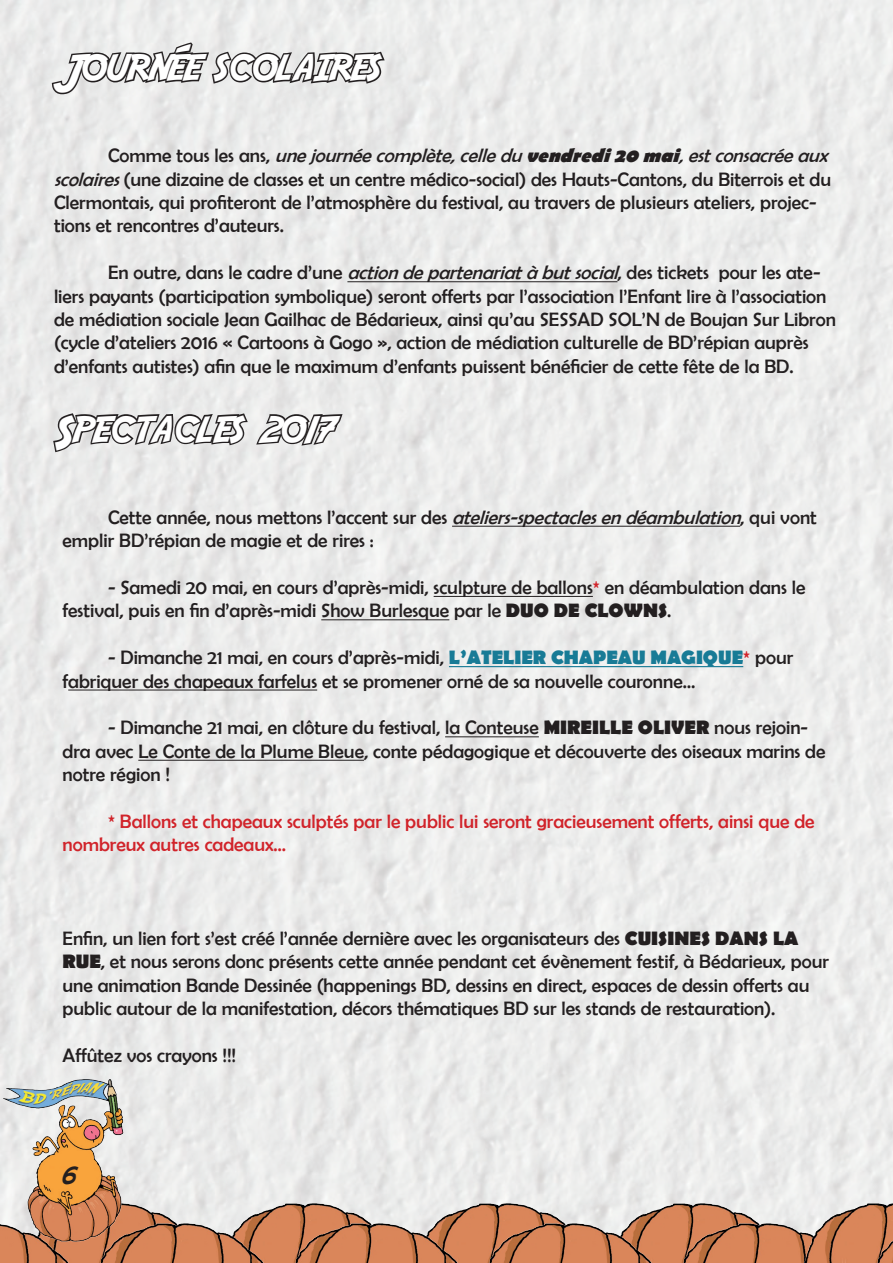
<style>
.page{position:relative;width:893px;height:1263px;background:#fff}
.page>*{position:absolute;margin:0;border:0;box-sizing:border-box;transform-origin:0 0}
.t1{font:45px "Adventure";color:#fff}
.t2{font:30px "Adventure";color:#231f20}
.t3{font:19.5px/23.4px "Berlin Sans FB";color:#231f20}
.t4{font:19.5px/23.4px "Berlin Sans FB";color:#d1232a}
.s1{font-style:italic}
.s2{font-weight:700;font-style:italic}
.s3{color:#d1232a}
.s4{font-weight:700}
.s5{font-weight:700;color:#187b96}
</style>
<div class="page">
<img style="left:125px;top:1201px;width:768px;height:21px">
<img style="left:0;top:1222px;width:893px;height:41px">
<img style="left:0;top:1075px;width:125px;height:167px">
<hr style="left:347px;top:281px;width:270px;height:1px;background:#231f20">
<svg style="left:50px;top:41px;width:337px;height:75px;background:#bebebe"></svg>
<hr style="left:452px;top:526px;width:288px;height:1px;background:#231f20">
<hr style="left:434px;top:596px;width:159px;height:1px;background:#231f20">
<hr style="left:321px;top:619px;width:128px;height:1px;background:#231f20">
<hr style="left:449px;top:666px;width:294px;height:1px;background:#187b96">
<hr style="left:68px;top:689px;width:249px;height:1px;background:#231f20">
<hr style="left:445px;top:736px;width:94px;height:1px;background:#231f20">
<hr style="left:138px;top:760px;width:226px;height:1px;background:#231f20">
<svg style="left:51px;top:411px;width:294px;height:43px;background:#a4a3a3"></svg>
<h1 class="t1" style="left:54px;top:40px;width:327px">JOURNÉE SCOLAIRES</h1>
<p class="t3" style="left:54px;top:144px;width:781px;text-indent:54px">C o m m e t o u s l e s a n s , <span class="s1">unejournéecomplète,celledu</span><span class="s2">vendredi20 mai</span><span class="s1">,estconsacréeaux scolaires</span>(une dizaine de classes et un centre médico-social) des Hauts-Cantons, du Biterrois et du Clermontais, qui profiteront de l’atmosphère du festival, au travers de plusieurs ateliers, projec&shy;tions et rencontres d’auteurs.</p>
<p class="t3" style="left:54px;top:261px;width:783px;text-indent:54px">En outre, dans le cadre d’une <span class="s1">actiondepartenariatàbutsocial</span>, des tickets pour les ate&shy;liers payants (participation symbolique) seront offerts par l’association l’Enfant lire à l’association de médiation sociale Jean Gailhac de Bédarieux, ainsi qu’au SESSAD SOL’N de Boujan Sur Libron (cycle d’ateliers 2016 « Cartoons à Gogo », action de médiation culturelle de BD’répian auprès d’enfants autistes) afin que le maximum d’enfants puissent bénéficier de cette fête de la BD.</p>
<h1 class="t1" style="left:54px;top:402px;width:281px">SPECTACLES 2017</h1>
<p class="t3" style="left:63px;top:505px;width:756px;text-indent:45px">Cette année, nous mettons l’accent sur des <span class="s1">ateliers-spectaclesendéambulation</span>, qui vont emplir BD’répian de magie et de rires :</p>
<p class="t3" style="left:63px;top:575px;width:744px;text-indent:45px">- Samedi 20 mai, en cours d’après-midi, sculpture de ballons<span class="s3">*</span> en déambulation dans le festival, puis en fin d’après-midi Show Burlesque par le <span class="s4">DUO DE CLOWNS</span>.</p>
<p class="t3" style="left:63px;top:646px;width:732px;text-indent:45px">- Dimanche 21 mai, en cours d’après-midi, <span class="s5">L’ATELIER CHAPEAU MAGIQUE</span><span class="s3">*</span> pour fabriquer des chapeaux farfelus et se promener orné de sa nouvelle couronne…</p>
<p class="t3" style="left:63px;top:716px;width:764px;text-indent:45px">- Dimanche 21 mai, en clôture du festival, la Conteuse <span class="s4">MIREILLE OLIVER</span> nous rejoin&shy;dra avec Le Conte de la Plume Bleue, conte pédagogique et découverte des oiseaux marins de notre région !</p>
<p class="t4" style="left:63px;top:809px;width:754px;text-indent:45px">* Ballons et chapeaux sculptés par le public lui seront gracieusement offerts, ainsi que de nombreux autres cadeaux…</p>
<p class="t3" style="left:63px;top:926px;width:768px">Enfin, un lien fort s’est créé l’année dernière avec les organisateurs des <span class="s4">CUISINES DANS LA RUE</span>, et nous serons donc présents cette année pendant cet évènement festif, à Bédarieux, pour une animation Bande Dessinée (happenings BD, dessins en direct, espaces de dessin offerts au public autour de la manifestation, décors thématiques BD sur les stands de restauration).</p>
<p class="t3" style="left:63px;top:1043px;width:175px">Affûtez vos crayons !!!</p>
<h2 class="t2" style="left:60px;top:1157px;width:16px">6</h2>
</div>
